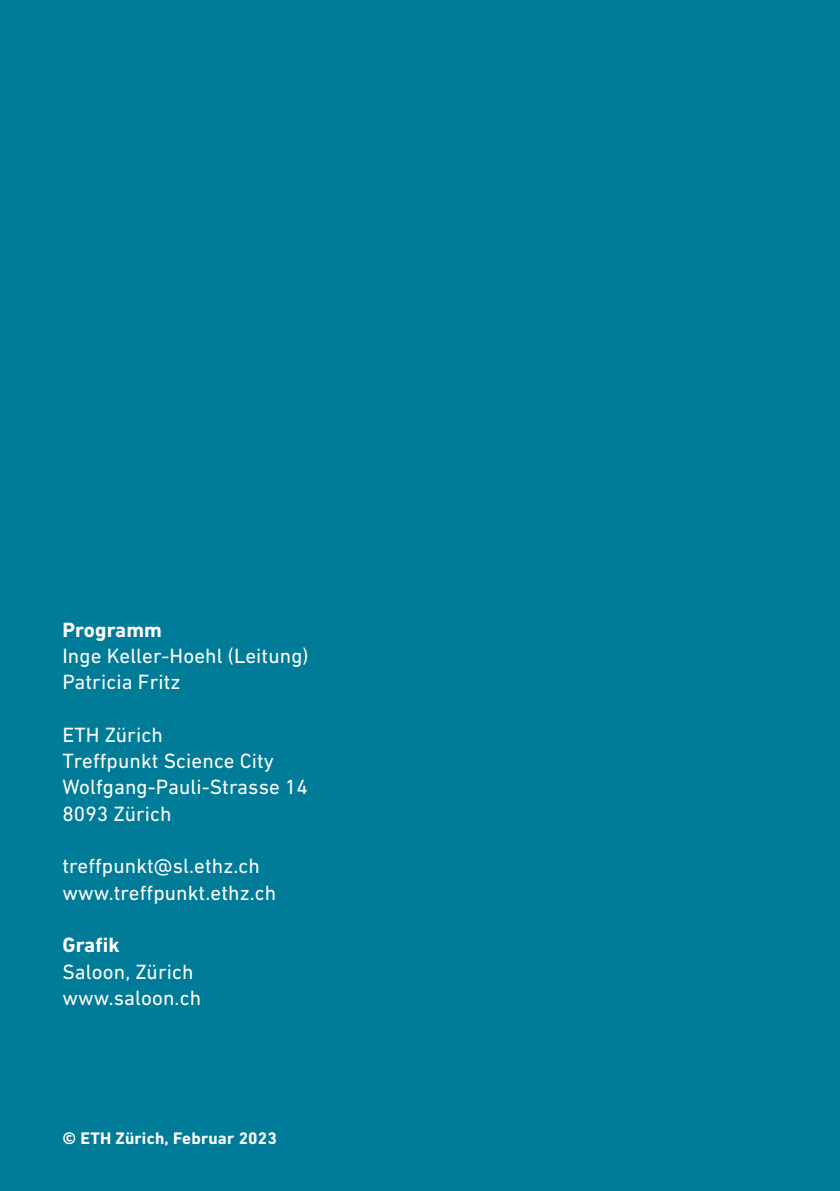
<style>
.page{position:relative;width:840px;height:1191px;background:#fff}
.page>*{position:absolute;margin:0;border:0;box-sizing:border-box;transform-origin:0 0}
.t1{font:21px/26.2px "DIN Next W1 G";letter-spacing:.005em;color:#fff}
.t2{font:700 21px "DIN Next W1 G";letter-spacing:.005em;color:#fff}
.t3{font:700 17px "DIN Next W1 G";letter-spacing:.01em;color:#fff}
</style>
<div class="page">
<div style="left:0;top:0;width:839px;height:1191px;background:#007b98"></div>
<p class="t2" style="left:62px;top:617px;width:101px">Programm</p>
<p class="t1" style="left:62px;top:642px;width:247px">Inge Keller-Hoehl (Leitung)<br>Patricia Fritz</p>
<p class="t1" style="left:62px;top:721px;width:247px">ETH Zürich<br>Treffpunkt Science City<br>Wolfgang-Pauli-Strasse 14<br>8093 Zürich</p>
<p class="t1" style="left:62px;top:853px;width:215px">treffpunkt@sl.ethz.ch www.treffpunkt.ethz.ch</p>
<p class="t2" style="left:62px;top:932px;width:59px">Grafik</p>
<p class="t1" style="left:62px;top:958px;width:140px">Saloon, Zürich www.saloon.ch</p>
<p class="t3" style="left:62px;top:1127px;width:216px">© ETH Zürich, Februar 2023</p>
</div>
